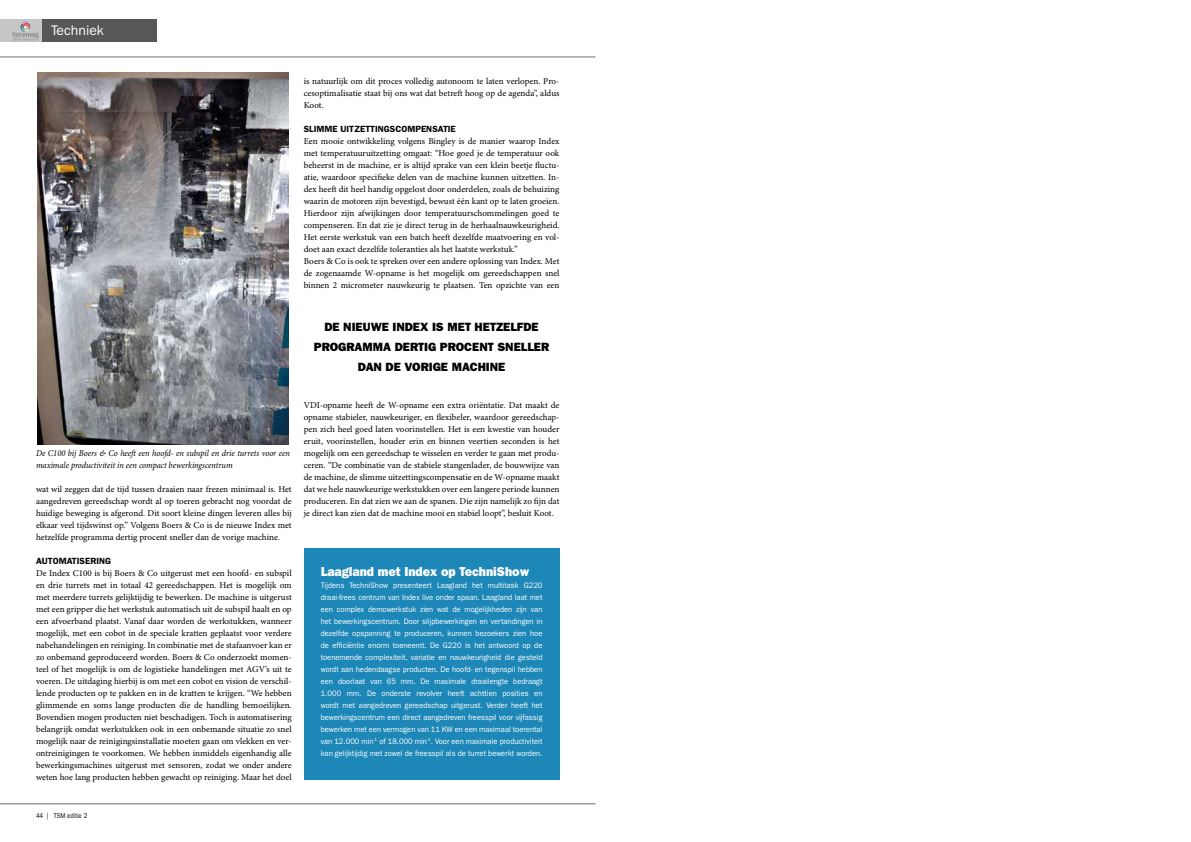
<style>
.page{position:relative;width:1191px;height:842px;background:#fff}
.page>*{position:absolute;margin:0;border:0;box-sizing:border-box;transform-origin:0 0}
.t1{font:14px "Franklin Gothic";color:#fff}
.t2{font:800 13px "Franklin Gothic";color:#fff;scale:.95 1}
.t3{font:800 12px/20px "Franklin Gothic";color:#000;text-align:center}
.t4{font:9px/12px "Minion Pro";color:#000;text-align:justify}
.t5{font:italic 9px/12px "Minion Pro";letter-spacing:-.005em;color:#000;scale:.94 1}
.t6{font:600 9px "Franklin Gothic";color:#000}
.t7{font:8px/12px "Franklin Gothic";color:#fff;text-align:justify;scale:.95 1}
.t8{font:7px "Franklin Gothic";color:#000;scale:.86 1}
</style>
<div class="page">
<hr style="left:0;top:57px;width:595px;height:1px;background:#706f6f">
<hr style="left:0;top:804px;width:595px;height:1px;background:#706f6f">
<div style="left:0;top:19px;width:157px;height:23px;background:#575756"></div>
<div style="left:0;top:19px;width:42px;height:23px;background:#c6c6c6"></div>
<img style="left:12px;top:21px;width:27px;height:19px">
<div style="left:304px;top:549px;width:255px;height:231px;background:#1d87b8"></div>
<img style="left:37px;top:72px;width:252px;height:372px">
<h1 class="t1" style="left:51px;top:22px;width:54px">Techniek</h1>
<p class="t4" style="left:304px;top:75px;width:257px">is natuurlijk om dit proces volledig autonoom te laten verlopen. Pro&shy;cesoptimalisatie staat bij ons wat dat betreft hoog op de agenda”, aldus Koot.</p>
<p class="t6" style="left:304px;top:124px;width:154px">SLIMME UITZETTINGSCOMPENSATIE</p>
<p class="t4" style="left:304px;top:135px;width:257px;text-align:left">Een mooie ontwikkeling volgens Bingley is de manier waarop Index met temperatuuruitzetting omgaat: “Hoe goed je de temperatuur ook beheerst in de machine, er is altijd sprake van een klein beetje fluctu&shy;atie, waardoor specifieke delen van de machine kunnen uitzetten. In&shy;dex heeft dit heel handig opgelost door onderdelen, zoals de behuizing waarin de motoren zijn bevestigd, bewust één kant op te laten groeien.<br>Hierdoor zijn afwijkingen door temperatuurschommelingen goed te compenseren. En dat zie je direct terug in de herhaalnauwkeurigheid.<br>Het eerste werkstuk van een batch heeft dezelfde maatvoering en vol&shy;doet aan exact dezelfde toleranties als het laatste werkstuk.”<br>Boers &amp; Co is ook te spreken over een andere oplossing van Index. Met de zogenaamde W-opname is het mogelijk om gereedschappen snel binnen 2 micrometer nauwkeurig te plaatsen. Ten opzichte van een</p>
<h3 class="t3" style="left:314px;top:317px;width:237px">DE NIEUWE INDEX IS MET HETZELFDE<br>PROGRAMMA DERTIG PROCENT SNELLER<br>DAN DE VORIGE MACHINE</h3>
<p class="t5" style="left:36px;top:447px;width:272px">De C100 bij Boers &amp; Co heeft een hoofd- en subspil en drie turrets voor een maximale productiviteit in een compact bewerkingscentrum</p>
<p class="t4" style="left:36px;top:483px;width:257px">wat wil zeggen dat de tijd tussen draaien naar frezen minimaal is. Het aangedreven gereedschap wordt al op toeren gebracht nog voordat de huidige beweging is afgerond. Dit soort kleine dingen leveren alles bij elkaar veel tijdswinst op.” Volgens Boers &amp; Co is de nieuwe Index met hetzelfde programma dertig procent sneller dan de vorige machine.</p>
<p class="t6" style="left:36px;top:556px;width:77px">AUTOMATISERING</p>
<p class="t4" style="left:36px;top:567px;width:257px">De Index C100 is bij Boers &amp; Co uitgerust met een hoofd- en subspil en drie turrets met in totaal 42 gereedschappen. Het is mogelijk om met meerdere turrets gelijktijdig te bewerken. De machine is uitgerust met een gripper die het werkstuk automatisch uit de subspil haalt en op een afvoerband plaatst. Vanaf daar worden de werkstukken, wanneer mogelijk, met een cobot in de speciale kratten geplaatst voor verdere nabehandelingen en reiniging. In combinatie met de stafaanvoer kan er zo onbemand geproduceerd worden. Boers &amp; Co onderzoekt momen&shy;teel of het mogelijk is om de logistieke handelingen met AGV’s uit te voeren. De uitdaging hierbij is om met een cobot en vision de verschil&shy;lende producten op te pakken en in de kratten te krijgen. “We hebben glimmende en soms lange producten die de handling bemoeilijken.<br>Bovendien mogen producten niet beschadigen. Toch is automatisering belangrijk omdat werkstukken ook in een onbemande situatie zo snel mogelijk naar de reinigingsinstallatie moeten gaan om vlekken en ver&shy;ontreinigingen te voorkomen. We hebben inmiddels eigenhandig alle bewerkingsmachines uitgerust met sensoren, zodat we onder andere weten hoe lang producten hebben gewacht op reiniging. Maar het doel</p>
<p class="t4" style="left:304px;top:399px;width:257px">VDI-opname heeft de W-opname een extra oriëntatie. Dat maakt de opname stabieler, nauwkeuriger, en flexibeler, waardoor gereedschap&shy;pen zich heel goed laten voorinstellen. Het is een kwestie van houder eruit, voorinstellen, houder erin en binnen veertien seconden is het mogelijk om een gereedschap te wisselen en verder te gaan met produ&shy;ceren. “De combinatie van de stabiele stangenlader, de bouwwijze van de machine, de slimme uitzettingscompensatie en de W-opname maakt dat we hele nauwkeurige werkstukken over een langere periode kunnen produceren. En dat zien we aan de spanen. Die zijn namelijk zo fijn dat je direct kan zien dat de machine mooi en stabiel loopt”, besluit Koot.</p>
<h2 class="t2" style="left:321px;top:564px;width:221px">Laagland met Index op TechniShow</h2>
<p class="t7" style="left:321px;top:579px;width:235px">Tijdens TechniShow presenteert Laagland het multitask G220 draai-frees centrum van Index live onder spaan. Laagland laat met een complex demowerkstuk zien wat de mogelijkheden zijn van het bewerkingscentrum. Door slijpbewerkingen en vertandingen in dezelfde opspanning te produceren, kunnen bezoekers zien hoe de efficiëntie enorm toeneemt. De G220 is het antwoord op de toenemende complexiteit, variatie en nauwkeurigheid die gesteld wordt aan hedendaagse producten. De hoofd- en tegenspil hebben een doorlaat van 65 mm. De maximale draailengte bedraagt 1.000 mm. De onderste revolver heeft achttien posities en wordt met aangedreven gereedschap uitgerust. Verder heeft het bewerkingscentrum een direct aangedreven freesspil voor vijfassig bewerken met een vermogen van 11 KW en een maximaal toerental van 12.000 min<sup>-1</sup> of 18.000 min<sup>-1</sup>. Voor een maximale productiviteit kan gelijktijdig met zowel de freesspil als de turret bewerkt worden.</p>
<p class="t8" style="left:36px;top:812px;width:61px">44 | TSM editie 2</p>
</div>
